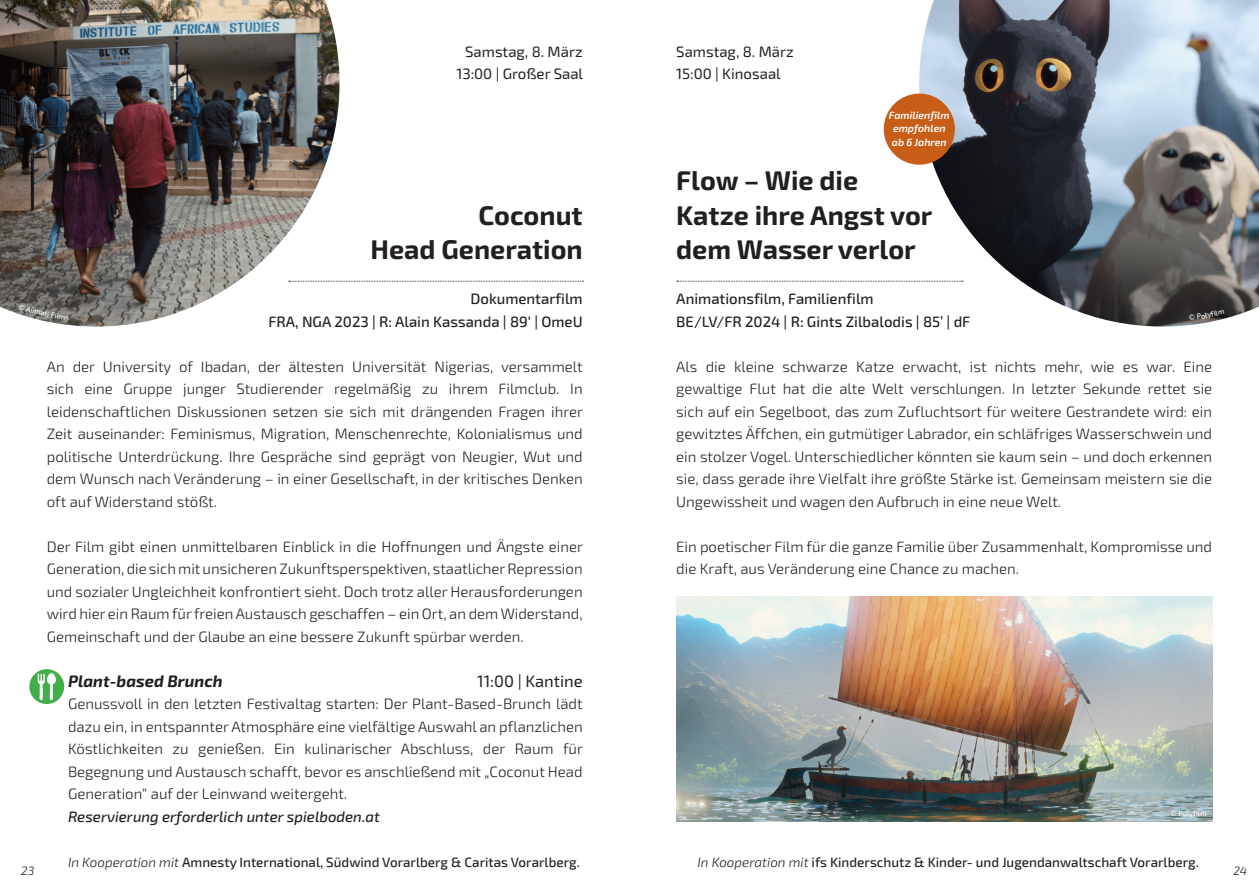
<style>
.page{position:relative;width:1259px;height:893px;background:#fff}
.page>*{position:absolute;margin:0;border:0;box-sizing:border-box;transform-origin:0 0}
.t1{font:700 27px/34.5px "Exo 2";color:#231f20;text-align:right}
.t2{font:italic 700 16.5px "Exo 2";color:#231f20}
.t3{font:16.5px "Exo 2";color:#231f20}
.t4{font:300 15px/22.5px "Exo 2";color:#231f20;text-align:justify}
.t5{font:500 15px/22.5px "Exo 2";color:#231f20;text-align:right}
.t6{font:15px/22.5px "Exo 2";color:#231f20;text-align:center}
.t7{font:italic 500 15px "Exo 2";color:#231f20}
.t8{font:500 13.5px "Exo 2";color:#231f20}
.t9{font:italic 300 12px "Exo 2";color:#231f20}
.t10{font:italic 600 10.5px/13.5px "Exo 2";color:#fff}
.t11{font:500 7.5px "Exo 2";color:#fff}
.s1{font-weight:300;font-style:italic}
</style>
<div class="page">
<div style="left:29px;top:669px;width:35px;height:35px;background:#40ae49;border-radius:50%"></div>
<img style="left:0;top:0;width:339px;height:327px">
<svg style="left:289px;top:281px;width:294px;height:1px"></svg>
<img style="left:919px;top:0;width:340px;height:327px">
<svg style="left:677px;top:281px;width:286px;height:1px"></svg>
<div style="left:883px;top:94px;width:72px;height:71px;background:#c85d18;border-radius:50%"></div>
<svg style="left:38px;top:673px;width:18px;height:27px"></svg>
<img style="left:676px;top:597px;width:536px;height:225px">
<svg style="left:19px;top:304px;width:50px;height:16px"></svg>
<svg style="left:1189px;top:310px;width:35px;height:10px"></svg>
<p class="t6" style="left:456px;top:40px;width:128px">Samstag, 8. März<br>13:00 | Großer Saal</p>
<h1 class="t1" style="left:370px;top:198px;width:214px">Coconut<br>Head Generation</h1>
<p class="t5" style="left:268px;top:288px;width:316px">Dokumentarfilm<br>FRA, NGA 2023 | R: Alain Kassanda | 89‘ | OmeU</p>
<p class="t4" style="left:47px;top:355px;width:538px">An der University of Ibadan, der ältesten Universität Nigerias, versammelt sich eine Gruppe junger Studierender regelmäßig zu ihrem Filmclub. In leidenschaftlichen Diskussionen setzen sie sich mit drängenden Fragen ihrer Zeit auseinander: Feminismus, Migration, Menschenrechte, Kolonialismus und politische Unterdrückung. Ihre Gespräche sind geprägt von Neugier, Wut und dem Wunsch nach Veränderung – in einer Gesellschaft, in der kritisches Denken oft auf Widerstand stößt.</p>
<p class="t4" style="left:47px;top:535px;width:538px">Der Film gibt einen unmittelbaren Einblick in die Hoffnungen und Ängste einer Generation, die sich mit unsicheren Zukunftsperspektiven, staatlicher Repression und sozialer Ungleichheit konfrontiert sieht. Doch trotz aller Herausforderungen wird hier ein Raum für freien Austausch geschaffen – ein Ort, an dem Widerstand, Gemeinschaft und der Glaube an eine bessere Zukunft spürbar werden.</p>
<p class="t6" style="left:676px;top:40px;width:119px;text-align:left">Samstag, 8. März<br>15:00 | Kinosaal</p>
<p class="t10" style="left:889px;top:108px;width:62px">Familienfilm empfohlen ab 6 Jahren</p>
<h1 class="t1" style="left:676px;top:164px;width:258px;text-align:left">Flow – Wie die<br>Katze ihre Angst vor dem Wasser verlor</h1>
<p class="t5" style="left:676px;top:288px;width:199px">Animationsfilm, Familienfilm</p>
<p class="t5" style="left:676px;top:310px;width:296px">BE/LV/FR 2024 | R: Gints Zilbalodis | 85’ | dF</p>
<p class="t4" style="left:676px;top:355px;width:537px">Als die kleine schwarze Katze erwacht, ist nichts mehr, wie es war. Eine gewaltige Flut hat die alte Welt verschlungen. In letzter Sekunde rettet sie sich auf ein Segelboot, das zum Zufluchtsort für weitere Gestrandete wird: ein gewitztes Äffchen, ein gutmütiger Labrador, ein schläfriges Wasserschwein und ein stolzer Vogel. Unterschiedlicher könnten sie kaum sein – und doch erkennen sie, dass gerade ihre Vielfalt ihre größte Stärke ist. Gemeinsam meistern sie die Ungewissheit und wagen den Aufbruch in eine neue Welt.</p>
<p class="t4" style="left:676px;top:535px;width:537px">Ein poetischer Film für die ganze Familie über Zusammenhalt, Kompromisse und die Kraft, aus Veränderung eine Chance zu machen.</p>
<p class="t3" style="left:477px;top:671px;width:107px">11:00 | Kantine</p>
<p class="t2" style="left:68px;top:671px;width:156px">Plant-based Brunch</p>
<p class="t4" style="left:68px;top:693px;width:516px">Genussvoll in den letzten Festivaltag starten: Der Plant-Based-Brunch lädt dazu ein, in entspannter Atmosphäre eine vielfältige Auswahl an pflanzlichen Köstlichkeiten zu genießen. Ein kulinarischer Abschluss, der Raum für Begegnung und Austausch schafft, bevor es anschließend mit „Coconut Head Generation“ auf der Leinwand weitergeht.</p>
<p class="t7" style="left:68px;top:807px;width:313px">Reservierung erforderlich unter spielboden.at</p>
<p class="t8" style="left:68px;top:854px;width:513px"><span class="s1">In Kooperation mit</span> Amnesty International, Südwind Vorarlberg &amp; Caritas Vorarlberg.</p>
<p class="t11" style="left:1170px;top:809px;width:38px">© Polyfilm</p>
<p class="t8" style="left:697px;top:854px;width:503px"><span class="s1">In Kooperation mit</span> ifs Kinderschutz &amp; Kinder- und Jugendanwaltschaft Vorarlberg.</p>
<p class="t9" style="left:21px;top:864px;width:15px">23</p>
<p class="t9" style="left:1233px;top:864px;width:15px">24</p>
</div>
